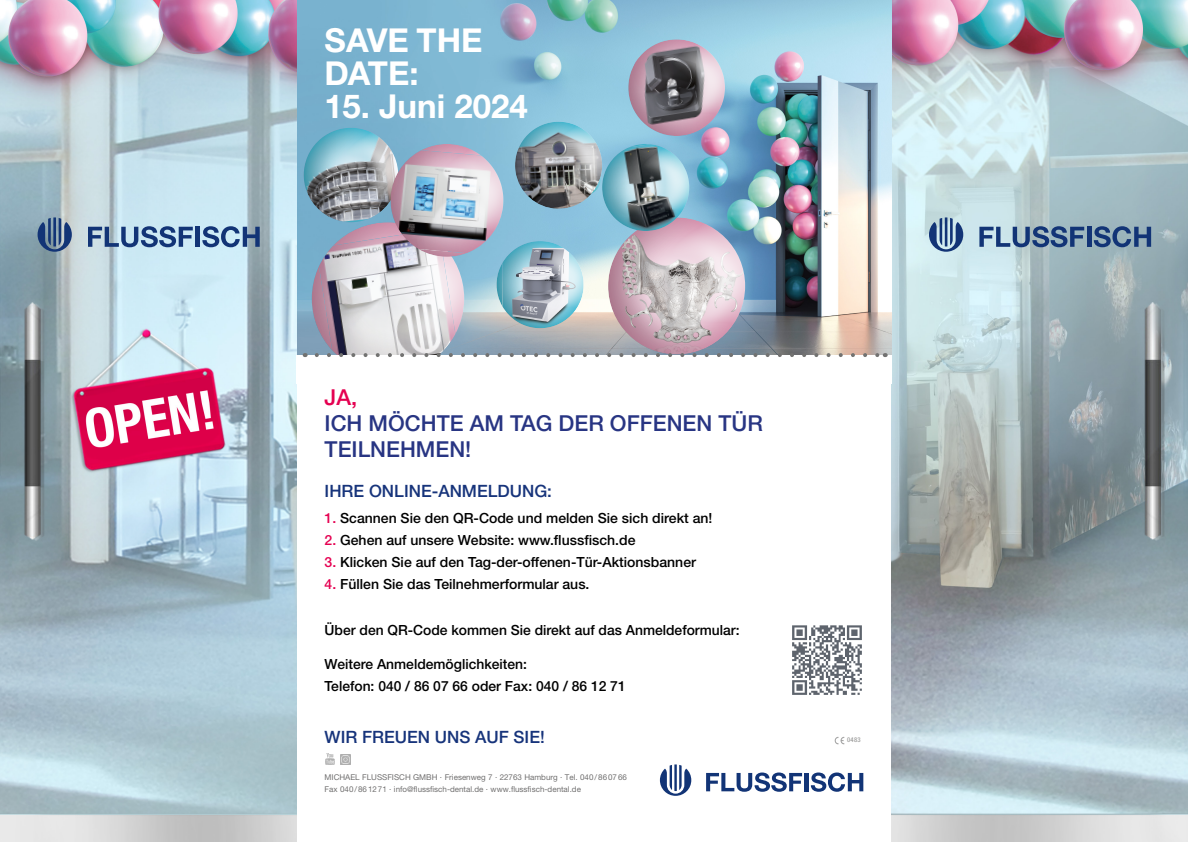
<style>
.page{position:relative;width:1188px;height:842px;background:#fff}
.page>*{position:absolute;margin:0;border:0;box-sizing:border-box;transform-origin:0 0}
.t1{font:700 33px/33px "Helvetica Neue CE";color:#fff}
.t2{font:500 22px/26.4px "Helvetica Neue";color:#283583}
.t3{font:500 22px "Helvetica Neue";color:#e50051}
.t4{font:500 17px "Helvetica Neue";color:#17347b}
.t5{font:500 14px/22px "Helvetica Neue";color:#000}
.t6{font:8px/12px "Helvetica Neue CE";color:#706f6f}
.t7{font:500 condensed 6.6px "Helvetica Neue";color:#9d9d9c}
.s1{color:#e50051}
</style>
<div class="page">
<img style="left:792px;top:625px;width:70px;height:70px">
<img style="left:891px;top:0;width:297px;height:842px">
<svg style="left:706px;top:772px;width:96px;height:20px"></svg>
<hr style="left:804px;top:773px;width:4px;height:18px;background:#123476">
<svg style="left:811px;top:772px;width:52px;height:20px"></svg>
<svg style="left:660px;top:764px;width:31px;height:32px"></svg>
<svg style="left:834px;top:736px;width:11px;height:8px"></svg>
<svg style="left:325px;top:753px;width:26px;height:11px"></svg>
<img style="left:296px;top:0;width:595px;height:355px">
<div style="left:347px;top:128px;width:51px;height:96px;background:#78b1ce"></div>
<div style="left:302px;top:128px;width:89px;height:96px;background:#000;opacity:.29"></div>
<div style="left:555px;top:121px;width:48px;height:89px;background:#97cfe6"></div>
<div style="left:514px;top:121px;width:81px;height:89px;background:#000;opacity:.29"></div>
<img style="left:0;top:0;width:296px;height:842px">
<div style="left:672px;top:39px;width:53px;height:99px;background:#fff;opacity:.75"></div>
<div style="left:626px;top:39px;width:91px;height:99px;background:#000;opacity:.29"></div>
<img style="left:312px;top:144px;width:566px;height:213px">
<svg style="left:979px;top:226px;width:105px;height:21px;background:#6985a7"></svg>
<hr style="left:1087px;top:227px;width:4px;height:20px;background:#123476">
<svg style="left:1094px;top:226px;width:57px;height:21px"></svg>
<svg style="left:929px;top:217px;width:34px;height:35px"></svg>
<svg style="left:88px;top:226px;width:105px;height:21px;background:#7491b5"></svg>
<div style="left:195px;top:227px;width:5px;height:20px;background:#123476"></div>
<svg style="left:202px;top:226px;width:58px;height:21px"></svg>
<svg style="left:38px;top:217px;width:34px;height:35px"></svg>
<h1 class="t1" style="left:325px;top:24px;width:159px">SAVE THE<br>DATE:</h1>
<h1 class="t1" style="left:325px;top:90px;width:205px">15. Juni 2024</h1>
<h2 class="t3" style="left:325px;top:384px;width:34px">JA,</h2>
<h2 class="t2" style="left:325px;top:410px;width:440px">ICH MÖCHTE AM TAG DER OFFENEN TÜR<br>TEILNEHMEN!</h2>
<p class="t4" style="left:325px;top:481px;width:229px">IHRE ONLINE-ANMELDUNG:</p>
<p class="t5" style="left:325px;top:507px;width:389px"><span class="s1">1.</span> Scannen Sie den QR-Code und melden Sie sich direkt an!</p>
<p class="t5" style="left:325px;top:529px;width:312px"><span class="s1">2.</span> Gehen auf unsere Website: www.flussfisch.de</p>
<p class="t5" style="left:325px;top:551px;width:373px"><span class="s1">3.</span> Klicken Sie auf den Tag-der-offenen-Tür-Aktionsbanner</p>
<p class="t5" style="left:325px;top:573px;width:266px"><span class="s1">4.</span> Füllen Sie das Teilnehmerformular aus.</p>
<p class="t5" style="left:325px;top:619px;width:416px">Über den QR-Code kommen Sie direkt auf das Anmeldeformular:</p>
<p class="t5" style="left:325px;top:653px;width:303px">Weitere Anmeldemöglichkeiten:<br>Telefon: 040 / 86 07 66 oder Fax: 040 / 86 12 71</p>
<p class="t4" style="left:325px;top:726px;width:222px">WIR FREUEN UNS AUF SIE!</p>
<p class="t6" style="left:325px;top:771px;width:304px">MICHAEL FLUSSFISCH GMBH . Friesenweg 7 . 22763 Hamburg . Tel. 040/860766<br>Fax 040/861271 . info@flussfisch-dental.de . www.flussfisch-dental.de</p>
<p class="t7" style="left:847px;top:735px;width:15px">0483</p>
</div>
